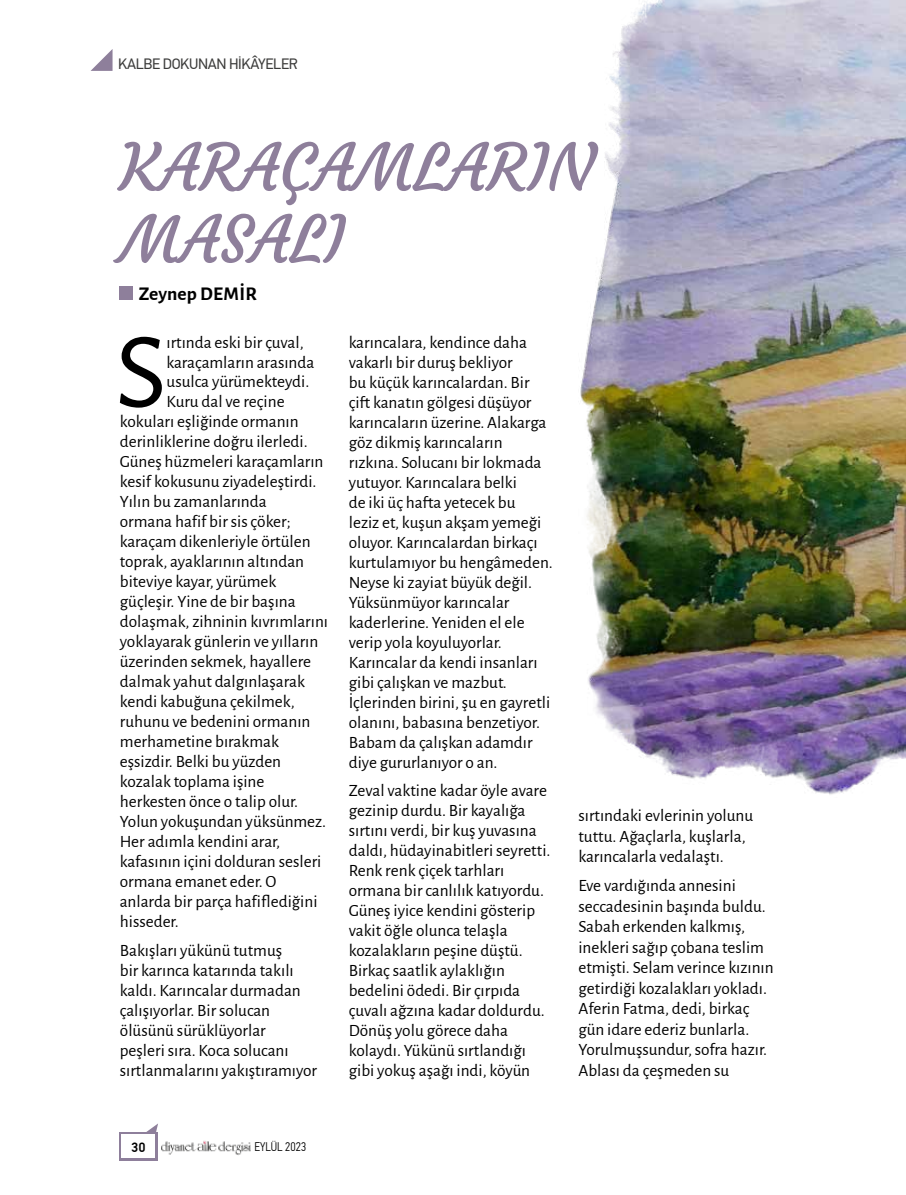
<style>
.page{position:relative;width:906px;height:1195px;background:#fff}
.page>*{position:absolute;margin:0;border:0;box-sizing:border-box;transform-origin:0 0}
.t1{font:108.45px "Alegreya Sans";color:#000}
.t2{font:64.5px/72px "Courgette";color:#8e7f9b}
.t3{font:700 19.5px "Alegreya Sans";color:#000}
.t4{font:17.25px/20px "Alegreya Sans";color:#000}
.t5{font:15px "PF Din Text Pro";letter-spacing:-.025em;color:#3c3c3b}
.t6{font:500 13.5px "PF Din Text Pro";color:#000}
.t7{font:300 12.45px "PF Din Text Cond Pro";color:#000}
</style>
<div class="page">
<div style="left:119px;top:1132px;width:39px;height:29px;background:#8e7f9b"></div>
<div style="left:122px;top:1134px;width:33px;height:24px;background:#fff"></div>
<svg style="left:146px;top:1123px;width:12px;height:9px"></svg>
<img style="left:161px;top:1140px;width:90px;height:15px">
<svg style="left:91px;top:49px;width:21px;height:22px"></svg>
<img style="left:580px;top:0;width:326px;height:795px">
<div style="left:119px;top:287px;width:14px;height:13px;background:#8e7f9b"></div>
<p class="t5" style="left:118px;top:55px;width:181px">KALBE DOKUNAN HİKÂYELER</p>
<h2 class="t2" style="left:120px;top:132px;width:475px">KARAÇAMLARIN<br>MASALI</h2>
<p class="t3" style="left:139px;top:279px;width:120px">Zeynep DEMİR</p>
<h1 class="t1" style="left:115px;top:297px;width:53px">S</h1>
<p class="t4" style="left:166px;top:332px;width:139px">ırtında eski bir çuval,</p>
<p class="t4" style="left:166px;top:351px;width:149px">karaçamların arasında</p>
<p class="t4" style="left:166px;top:371px;width:144px">usulca yürümekteydi.</p>
<p class="t4" style="left:166px;top:390px;width:120px">Kuru dal ve reçine</p>
<p class="t4" style="left:120px;top:410px;width:180px">kokuları eşliğinde ormanın</p>
<p class="t4" style="left:120px;top:430px;width:189px">derinliklerine doğru ilerledi.</p>
<p class="t4" style="left:120px;top:450px;width:205px">Güneş hüzmeleri karaçamların</p>
<p class="t4" style="left:120px;top:470px;width:198px">kesif kokusunu ziyadeleştirdi.</p>
<p class="t4" style="left:120px;top:490px;width:148px">Yılın bu zamanlarında</p>
<p class="t4" style="left:120px;top:510px;width:172px">ormana hafif bir sis çöker;</p>
<p class="t4" style="left:120px;top:530px;width:192px">karaçam dikenleriyle örtülen</p>
<p class="t4" style="left:120px;top:550px;width:186px">toprak, ayaklarının altından</p>
<p class="t4" style="left:120px;top:570px;width:158px">biteviye kayar, yürümek</p>
<p class="t4" style="left:120px;top:590px;width:177px">güçleşir. Yine de bir başına</p>
<p class="t4" style="left:120px;top:610px;width:210px">dolaşmak, zihninin kıvrımlarını</p>
<p class="t4" style="left:120px;top:630px;width:200px">yoklayarak günlerin ve yılların</p>
<p class="t4" style="left:120px;top:650px;width:193px">üzerinden sekmek, hayallere</p>
<p class="t4" style="left:120px;top:670px;width:187px">dalmak yahut dalgınlaşarak</p>
<p class="t4" style="left:120px;top:690px;width:176px">kendi kabuğuna çekilmek,</p>
<p class="t4" style="left:120px;top:711px;width:192px">ruhunu ve bedenini ormanın</p>
<p class="t4" style="left:120px;top:731px;width:161px">merhametine bırakmak</p>
<p class="t4" style="left:120px;top:751px;width:163px">eşsizdir. Belki bu yüzden</p>
<p class="t4" style="left:120px;top:771px;width:146px">kozalak toplama işine</p>
<p class="t4" style="left:120px;top:791px;width:180px">herkesten önce o talip olur.</p>
<p class="t4" style="left:120px;top:811px;width:208px">Yolun yokuşundan yüksünmez.</p>
<p class="t4" style="left:120px;top:831px;width:162px">Her adımla kendini arar,</p>
<p class="t4" style="left:120px;top:851px;width:203px">kafasının içini dolduran sesleri</p>
<p class="t4" style="left:120px;top:871px;width:158px">ormana emanet eder. O</p>
<p class="t4" style="left:120px;top:891px;width:199px">anlarda bir parça hafiflediğini</p>
<p class="t4" style="left:120px;top:911px;width:60px">hisseder.</p>
<p class="t4" style="left:120px;top:939px;width:199px">Bakışları yükünü tutmuş<br>bir karınca katarında takılı kaldı. Karıncalar durmadan çalışıyorlar. Bir solucan ölüsünü sürüklüyorlar<br>peşleri sıra. Koca solucanı sırtlanmalarını yakıştıramıyor</p>
<p class="t4" style="left:349px;top:331px;width:206px">karıncalara, kendince daha vakarlı bir duruş bekliyor<br>bu küçük karıncalardan. Bir çift kanatın gölgesi düşüyor karıncaların üzerine. Alakarga göz dikmiş karıncaların rızkına. Solucanı bir lokmada yutuyor. Karıncalara belki<br>de iki üç hafta yetecek bu<br>leziz et, kuşun akşam yemeği oluyor. Karıncalardan birkaçı kurtulamıyor bu hengâmeden.<br>Neyse ki zayiat büyük değil.<br>Yüksünmüyor karıncalar kaderlerine. Yeniden el ele verip yola koyuluyorlar.<br>Karıncalar da kendi insanları gibi çalışkan ve mazbut.<br>İçlerinden birini, şu en gayretli olanını, babasına benzetiyor.<br>Babam da çalışkan adamdır diye gururlanıyor o an.</p>
<p class="t4" style="left:349px;top:779px;width:203px">Zeval vaktine kadar öyle avare gezinip durdu. Bir kayalığa sırtını verdi, bir kuş yuvasına daldı, hüdayinabitleri seyretti.<br>Renk renk çiçek tarhları ormana bir canlılık katıyordu.<br>Güneş iyice kendini gösterip vakit öğle olunca telaşla kozalakların peşine düştü.<br>Birkaç saatlik aylaklığın bedelini ödedi. Bir çırpıda çuvalı ağzına kadar doldurdu.<br>Dönüş yolu görece daha kolaydı. Yükünü sırtlandığı gibi yokuş aşağı indi, köyün</p>
<p class="t6" style="left:131px;top:1139px;width:16px">30</p>
<p class="t7" style="left:254px;top:1140px;width:54px">EYLÜL 2023</p>
<p class="t4" style="left:578px;top:804px;width:176px;line-height:20.5px">sırtındaki evlerinin yolunu tuttu. Ağaçlarla, kuşlarla, karıncalarla vedalaştı.</p>
<p class="t4" style="left:578px;top:874px;width:197px;line-height:20.5px">Eve vardığında annesini seccadesinin başında buldu.<br>Sabah erkenden kalkmış, inekleri sağıp çobana teslim etmişti. Selam verince kızının getirdiği kozalakları yokladı.<br>Aferin Fatma, dedi, birkaç gün idare ederiz bunlarla.<br>Yorulmuşsundur, sofra hazır.<br>Ablası da çeşmeden su</p>
</div>
